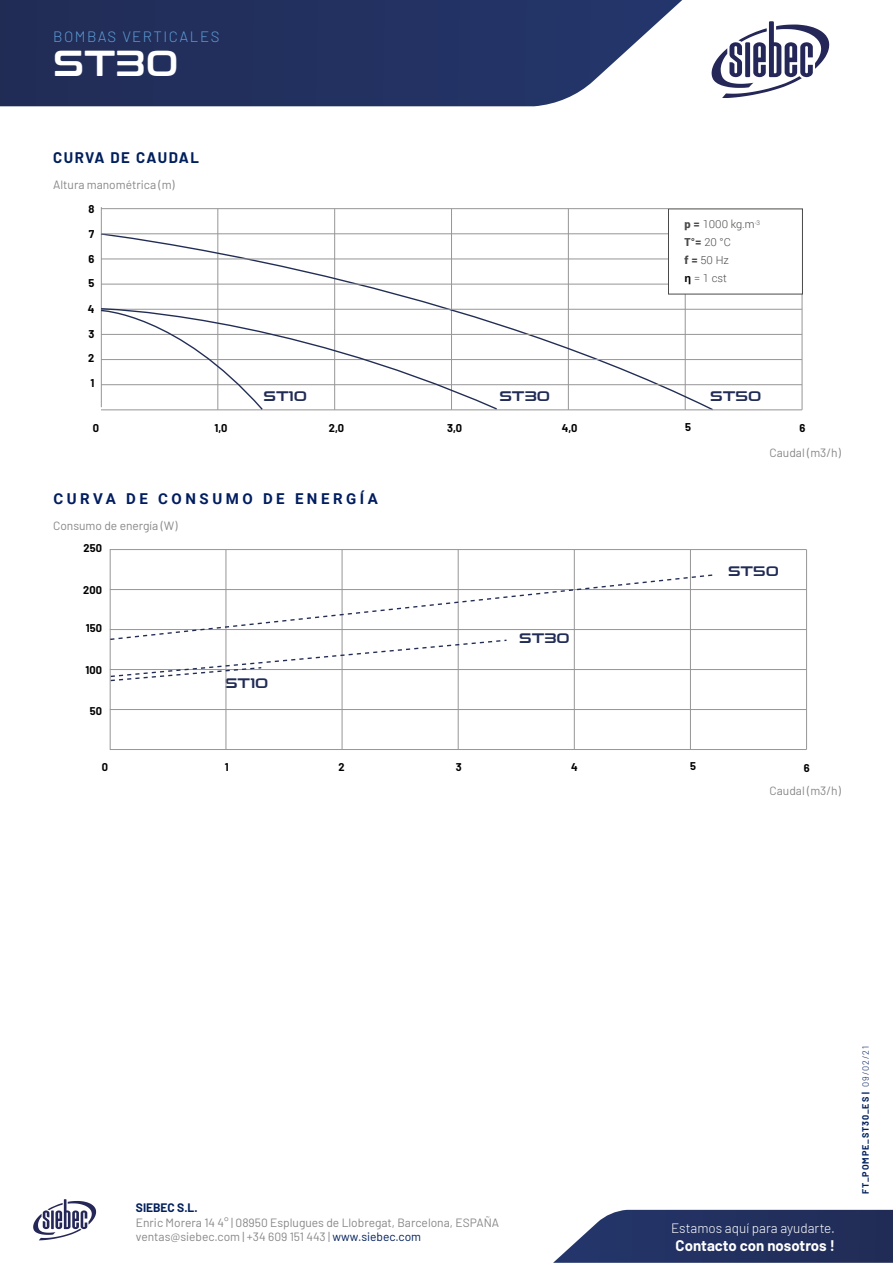
<style>
.page{position:relative;width:893px;height:1263px;background:#fff}
.page>*{position:absolute;margin:0;border:0;box-sizing:border-box;transform-origin:0 0}
.t1{font:36px "Conthrax Sb";color:#fff}
.t2{font:700 15px "Roboto";letter-spacing:.235em;color:#001d5f}
.t3{font:700 15px "Barlow";color:#fff}
.t4{font:300 15px "Barlow";letter-spacing:.1em;color:#5b9bd5}
.t5{font:700 15px "Barlow";letter-spacing:.095em;color:#001f5c}
.t6{font:13.8px "Conthrax Sb";color:#212c56;scale:1.06 1}
.t7{font:300 13.5px "Barlow";color:#fff}
.t8{font:12px/14.4px "Barlow";color:#878787}
.t9{font:700 12px "Barlow";color:#001f5c}
.t10{font:300 11.1px "Roboto";color:#4a4a49}
.t11{font:700 11.1px "Barlow";color:#000}
.t12{font:700 10.95px "Barlow";color:#000}
.t13{font:700 9px "Barlow";letter-spacing:.1em;color:#001f5c}
.s1{font-weight:900}
.s2{color:#001f5c}
.s3{font-weight:300}
</style>
<div class="page">
<svg style="left:0;top:0;width:682px;height:106px;background:#35426d"></svg>
<svg style="left:553px;top:1210px;width:340px;height:53px;background:#37446e"></svg>
<svg style="left:712px;top:21px;width:117px;height:76px"></svg>
<svg style="left:33px;top:1199px;width:63px;height:41px"></svg>
<hr style="left:101px;top:207px;width:1px;height:200px;background:#979696">
<hr style="left:218px;top:209px;width:1px;height:201px;background:#979696">
<hr style="left:334px;top:209px;width:1px;height:201px;background:#979696">
<hr style="left:451px;top:209px;width:1px;height:201px;background:#979696">
<hr style="left:568px;top:209px;width:1px;height:201px;background:#979696">
<hr style="left:802px;top:209px;width:1px;height:201px;background:#979696">
<svg style="left:100px;top:233px;width:614px;height:177px"></svg>
<hr style="left:101px;top:208px;width:701px;height:1px;background:#979696">
<hr style="left:101px;top:234px;width:701px;height:1px;background:#979696">
<hr style="left:101px;top:259px;width:701px;height:1px;background:#979696">
<hr style="left:101px;top:334px;width:701px;height:1px;background:#979696">
<hr style="left:101px;top:359px;width:701px;height:1px;background:#979696">
<hr style="left:101px;top:410px;width:701px;height:1px;background:#979696">
<hr style="left:101px;top:284px;width:701px;height:1px;background:#979696">
<hr style="left:101px;top:384px;width:701px;height:1px;background:#979696">
<hr style="left:101px;top:309px;width:701px;height:1px;background:#979696">
<svg style="left:100px;top:307px;width:398px;height:104px"></svg>
<div style="left:668px;top:209px;width:134px;height:85px;background:#fff"></div>
<div style="left:668px;top:209px;width:135px;height:85px;border:1px solid #4a4a49"></div>
<hr style="left:110px;top:549px;width:1px;height:200px;background:#979696">
<hr style="left:226px;top:550px;width:1px;height:199px;background:#979696">
<hr style="left:342px;top:550px;width:1px;height:199px;background:#979696">
<hr style="left:458px;top:550px;width:1px;height:199px;background:#979696">
<hr style="left:574px;top:550px;width:1px;height:199px;background:#979696">
<hr style="left:690px;top:550px;width:1px;height:199px;background:#979696">
<hr style="left:806px;top:550px;width:1px;height:199px;background:#979696">
<hr style="left:110px;top:549px;width:696px;height:1px;background:#979696">
<hr style="left:110px;top:589px;width:696px;height:1px;background:#979696">
<hr style="left:110px;top:669px;width:696px;height:1px;background:#979696">
<hr style="left:110px;top:749px;width:696px;height:1px;background:#979696">
<hr style="left:110px;top:629px;width:696px;height:1px;background:#979696">
<hr style="left:110px;top:709px;width:696px;height:1px;background:#979696">
<svg style="left:109px;top:573px;width:604px;height:109px"></svg>
<p class="t4" style="left:53px;top:25px;width:168px">BOMBAS VERTICALES</p>
<h1 class="t1" style="left:53px;top:36px;width:127px">ST30</h1>
<p class="t5" style="left:53px;top:146px;width:147px">CURVA DE CAUDAL</p>
<p class="t8" style="left:53px;top:177px;width:123px">Altura manométrica (m)</p>
<p class="t11" style="left:88px;top:201px;width:7px">8</p>
<p class="t11" style="left:89px;top:225px;width:7px">7</p>
<p class="t11" style="left:89px;top:250px;width:7px">6</p>
<p class="t11" style="left:89px;top:275px;width:7px">5</p>
<p class="t11" style="left:88px;top:301px;width:8px">4</p>
<p class="t11" style="left:88px;top:326px;width:7px">3</p>
<p class="t11" style="left:88px;top:350px;width:8px">2</p>
<p class="t11" style="left:91px;top:375px;width:5px">1</p>
<p class="t6" style="left:264px;top:386px;width:43px">ST10</p>
<p class="t6" style="left:499px;top:386px;width:49px">ST30</p>
<p class="t10" style="left:685px;top:217px;width:77px"><span class="s1">p =</span> 1000 kg.m<sup>-3</sup></p>
<p class="t10" style="left:685px;top:235px;width:48px"><span class="s1">T°=</span> 20 °C</p>
<p class="t10" style="left:685px;top:253px;width:46px"><span class="s1">f =</span> 50 Hz</p>
<p class="t10" style="left:694px;top:271px;width:34px">= 1 cst</p>
<p class="t6" style="left:710px;top:386px;width:50px">ST50</p>
<p class="t11" style="left:93px;top:419px;width:8px">0</p>
<p class="t11" style="left:215px;top:419px;width:14px">1,0</p>
<p class="t11" style="left:329px;top:419px;width:17px">2,0</p>
<p class="t11" style="left:447px;top:419px;width:16px">3,0</p>
<p class="t11" style="left:562px;top:419px;width:17px">4,0</p>
<p class="t11" style="left:685px;top:419px;width:7px">5</p>
<p class="t11" style="left:799px;top:420px;width:7px">6</p>
<p class="t2" style="left:53px;top:488px;width:326px">CURVA DE CONSUMO DE ENERGÍA</p>
<p class="t8" style="left:53px;top:518px;width:126px">Consumo de energía (W)</p>
<p class="t12" style="left:84px;top:540px;width:20px">250</p>
<p class="t12" style="left:83px;top:582px;width:20px">200</p>
<p class="t12" style="left:86px;top:620px;width:18px">150</p>
<p class="t12" style="left:86px;top:662px;width:18px">100</p>
<p class="t12" style="left:90px;top:703px;width:14px">50</p>
<p class="t6" style="left:225px;top:673px;width:42px">ST10</p>
<p class="t6" style="left:519px;top:627px;width:49px">ST30</p>
<p class="t8" style="left:770px;top:444px;width:73px">Caudal (m3/h)</p>
<p class="t6" style="left:728px;top:560px;width:49px">ST50</p>
<p class="t12" style="left:102px;top:759px;width:8px">0</p>
<p class="t12" style="left:225px;top:759px;width:5px">1</p>
<p class="t12" style="left:338px;top:759px;width:8px">2</p>
<p class="t12" style="left:456px;top:759px;width:7px">3</p>
<p class="t12" style="left:571px;top:759px;width:8px">4</p>
<p class="t12" style="left:690px;top:758px;width:7px">5</p>
<p class="t12" style="left:804px;top:759px;width:7px">6</p>
<p class="t8" style="left:770px;top:783px;width:73px">Caudal (m3/h)</p>
<p class="t9" style="left:136px;top:1199px;width:63px">SIEBEC S.L.</p>
<p class="t8" style="left:136px;top:1214px;width:365px">Enric Morera 14 4° | 08950 Esplugues de Llobregat, Barcelona, ESPAÑA ventas@siebec.com | +34 609 151 443 | <span class="s2">www.siebec.com</span></p>
<p class="t7" style="left:671px;top:1219px;width:165px">Estamos aquí para ayudarte.</p>
<p class="t3" style="left:676px;top:1235px;width:161px">Contacto con nosotros !</p>
<p class="t13" style="left:859px;top:1194px;width:149px;rotate:-90deg">FT_POMPE_ST30_ES | <span class="s3">09/02/21</span></p>
</div>
